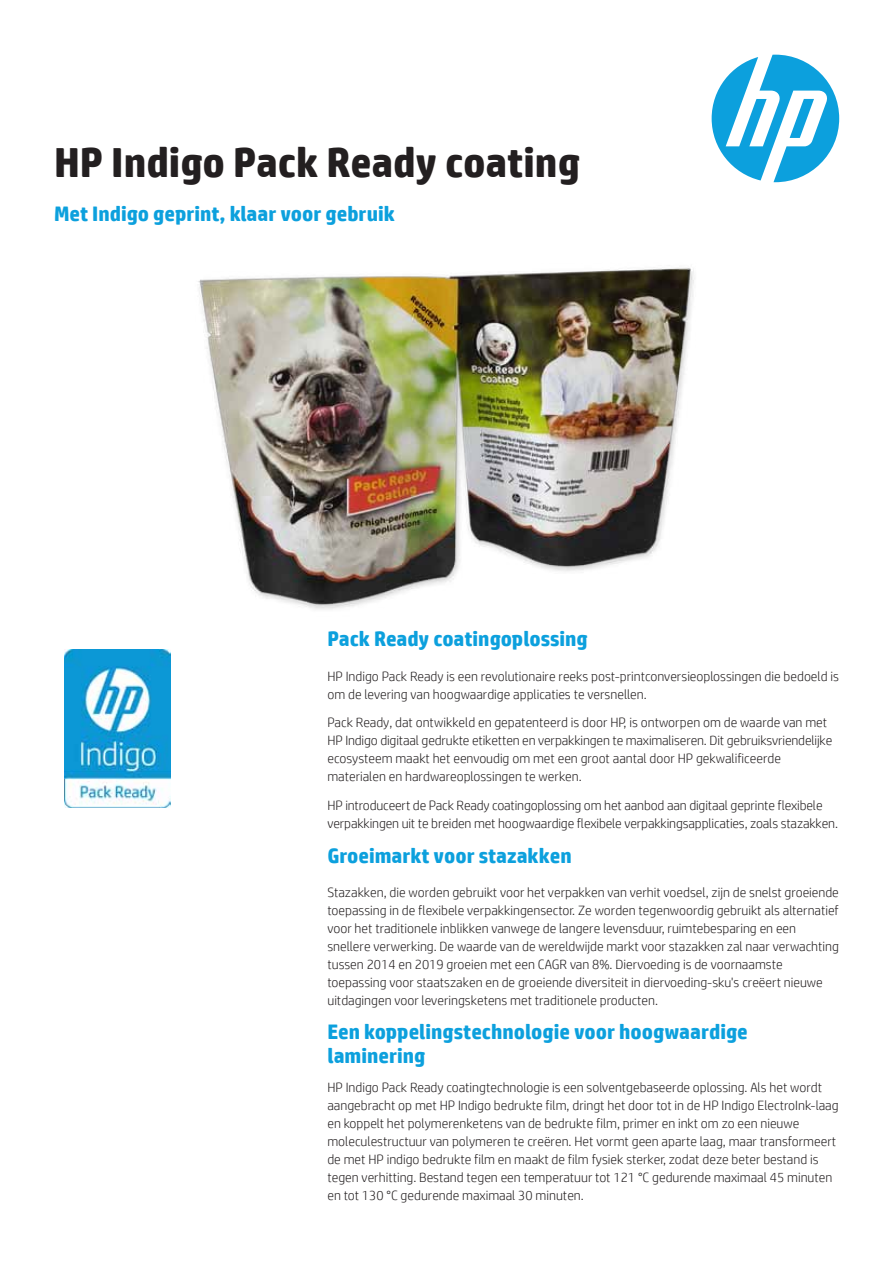
<style>
.page{position:relative;width:893px;height:1263px;background:#fff}
.page>*{position:absolute;margin:0;border:0;box-sizing:border-box;transform-origin:0 0}
.Headline_28_30{font:700 42px "HP Simplified";color:#231f20}
.Subhead_14_16_bold_b{font:700 21px "HP Simplified";color:#0ca0dd}
.Body_text_9_12pt{font:700 21px/24px "HP Simplified";color:#0ca0dd}
.Body_text_9_12pt-2{font:300 13.5px/18px "HP Simplified";color:#231f20}
</style>
<div class="page">
<svg style="left:712px;top:55px;width:127px;height:127px"></svg>
<img style="left:64px;top:649px;width:106px;height:158px">
<img style="left:134px;top:268px;width:561px;height:402px">
<p class="Headline_28_30" style="left:54px;top:138px;width:528px">HP Indigo Pack Ready coating</p>
<p class="Subhead_14_16_bold_b" style="left:54px;top:202px;width:342px">Met Indigo geprint, klaar voor gebruik</p>
<p class="Subhead_14_16_bold_b" style="left:327px;top:627px;width:262px">Pack Ready coatingoplossing</p>
<p class="Body_text_9_12pt-2" style="left:327px;top:667px;width:513px">HP Indigo Pack Ready is een revolutionaire reeks post-printconversieoplossingen die bedoeld is om de levering van hoogwaardige applicaties te versnellen.</p>
<p class="Body_text_9_12pt-2" style="left:327px;top:713px;width:506px">Pack Ready, dat ontwikkeld en gepatenteerd is door HP, is ontworpen om de waarde van met HP Indigo digitaal gedrukte etiketten en verpakkingen te maximaliseren. Dit gebruiksvriendelijke ecosysteem maakt het eenvoudig om met een groot aantal door HP gekwalificeerde materialen en hardwareoplossingen te werken.</p>
<p class="Body_text_9_12pt-2" style="left:327px;top:796px;width:512px">HP introduceert de Pack Ready coatingoplossing om het aanbod aan digitaal geprinte flexibele verpakkingen uit te breiden met hoogwaardige flexibele verpakkingsapplicaties, zoals stazakken.</p>
<p class="Subhead_14_16_bold_b" style="left:327px;top:843px;width:246px">Groeimarkt voor stazakken</p>
<p class="Body_text_9_12pt-2" style="left:327px;top:883px;width:513px">Stazakken, die worden gebruikt voor het verpakken van verhit voedsel, zijn de snelst groeiende toepassing in de flexibele verpakkingensector. Ze worden tegenwoordig gebruikt als alternatief voor het traditionele inblikken vanwege de langere levensduur, ruimtebesparing en een snellere verwerking. De waarde van de wereldwijde markt voor stazakken zal naar verwachting tussen 2014 en 2019 groeien met een CAGR van 8%. Diervoeding is de voornaamste toepassing voor staatszaken en de groeiende diversiteit in diervoeding-sku's creëert nieuwe uitdagingen voor leveringsketens met traditionele producten.</p>
<p class="Body_text_9_12pt" style="left:327px;top:1020px;width:422px">Een koppelingstechnologie voor hoogwaardige laminering</p>
<p class="Body_text_9_12pt-2" style="left:327px;top:1078px;width:513px">HP Indigo Pack Ready coatingtechnologie is een solventgebaseerde oplossing. Als het wordt aangebracht op met HP Indigo bedrukte film, dringt het door tot in de HP Indigo ElectroInk-laag en koppelt het polymerenketens van de bedrukte film, primer en inkt om zo een nieuwe moleculestructuur van polymeren te creëren. Het vormt geen aparte laag, maar transformeert de met HP indigo bedrukte film en maakt de film fysiek sterker, zodat deze beter bestand is tegen verhitting. Bestand tegen een temperatuur tot 121 °C gedurende maximaal 45 minuten en tot 130 °C gedurende maximaal 30 minuten.</p>
</div>
